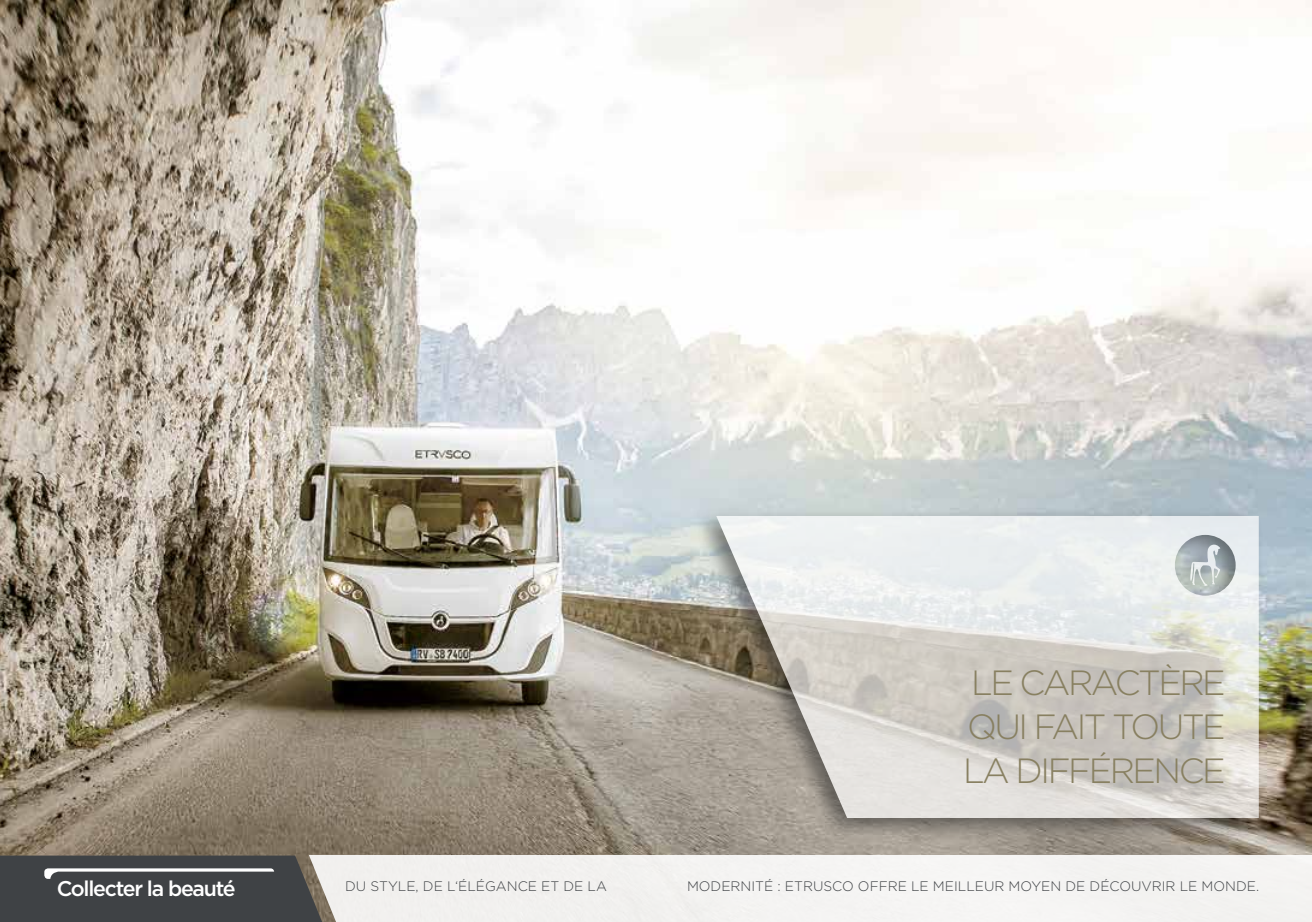
<style>
.page{position:relative;width:1312px;height:922px;background:#fff}
.page>*{position:absolute;margin:0;border:0;box-sizing:border-box;transform-origin:0 0}
.t1{font:300 35px/43.8px "Gotham";letter-spacing:-.07em;color:#888061;text-align:justify}
.t2{font:500 21.25px "Gotham";letter-spacing:-.06em;color:#fff}
.t3{font:300 13.75px "Gotham";color:#3f4245}
</style>
<div class="page">
<img style="left:0;top:0;width:1311px;height:855px">
<div style="left:309px;top:854px;width:1002px;height:67px;background:#f3f2f1"></div>
<svg style="left:0;top:855px;width:322px;height:66px;background:#4a4c4e"></svg>
<div style="left:692px;top:507px;width:571px;height:333px;background:#222221;opacity:.75"></div>
<svg style="left:716px;top:516px;width:542px;height:301px;background:#d4d2ce"></svg>
<h1 class="t1" style="left:962px;top:659px;width:264px">LE CARACTÈRE QUI FAIT TOUTE LA DIFFÉRENCE</h1>
<h2 class="t2" style="left:57px;top:874px;width:180px">Collecter la beauté</h2>
<p class="t3" style="left:345px;top:877px;width:263px">DU STYLE, DE L‘ÉLÉGANCE ET DE LA</p>
<p class="t3" style="left:687px;top:877px;width:573px">MODERNITÉ : ETRUSCO OFFRE LE MEILLEUR MOYEN DE DÉCOUVRIR LE MONDE.</p>
</div>
